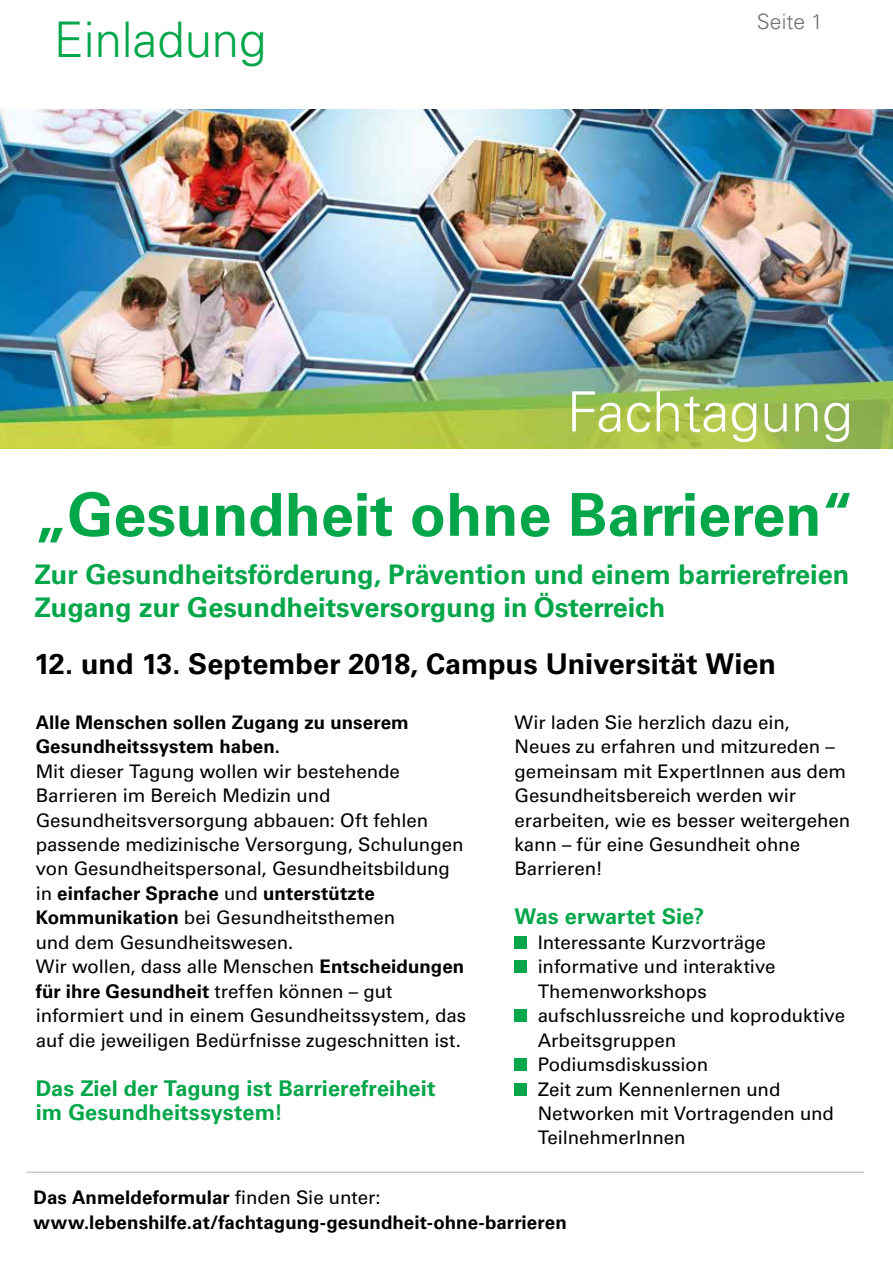
<style>
.page{position:relative;width:893px;height:1263px;background:#fff}
.page>*{position:absolute;margin:0;border:0;box-sizing:border-box;transform-origin:0 0}
.t1{font:700 59.25px "Univers LT Pro 65";color:#04a64a}
.t2{font:300 55.5px "Univers LT Pro 45";color:#fff}
.t3{font:300 49.05px "Univers LT Pro 45";color:#04a64a}
.t4{font:700 28.65px "Univers LT Pro 65";letter-spacing:.005em;color:#000}
.t5{font:700 27.15px/33px "Univers LT Pro 65";color:#04a64a}
.t6{font:700 21.75px/24.5px "Univers LT Pro 65";letter-spacing:.005em;color:#04a64a}
.t7{font:300 21.15px "Univers LT Pro 45";color:#706f6f}
.t8{font:18.75px/24.5px "Univers LT Pro 55 Roman";color:#000}
.t9{font:700 18.75px/24.5px "Univers LT Pro 65";letter-spacing:.005em;color:#000}
.s1{font-family:"Univers LT Pro 55 Roman";font-weight:400}
.s2{font-family:"Univers LT Pro 65";font-weight:700}
</style>
<div class="page">
<div style="left:514px;top:936px;width:13px;height:13px;background:#04a64a"></div>
<div style="left:514px;top:960px;width:13px;height:13px;background:#04a64a"></div>
<div style="left:514px;top:1009px;width:13px;height:13px;background:#04a64a"></div>
<div style="left:514px;top:1058px;width:13px;height:13px;background:#04a64a"></div>
<div style="left:514px;top:1083px;width:13px;height:12px;background:#04a64a"></div>
<img style="left:0;top:110px;width:893px;height:338px">
<hr style="left:27px;top:1171px;width:837px;height:2px;background:#c6c6c6">
<h3 class="t3" style="left:54px;top:9px;width:214px">Einladung</h3>
<p class="t7" style="left:757px;top:9px;width:67px">Seite 1</p>
<h2 class="t2" style="left:567px;top:378px;width:287px">Fachtagung</h2>
<h1 class="t1" style="left:34px;top:480px;width:822px">„Gesundheit ohne Barrieren“</h1>
<h3 class="t5" style="left:34px;top:558px;width:816px">Zur Gesundheitsförderung, Prävention und einem barrierefreien<br>Zugang zur Gesundheitsversorgung in Österreich</h3>
<h3 class="t4" style="left:34px;top:647px;width:744px">12. und 13. September 2018, Campus Universität Wien</h3>
<p class="t9" style="left:36px;top:710px;width:375px">Alle Menschen sollen Zugang zu unserem<br>Gesundheitssystem haben.</p>
<p class="t8" style="left:36px;top:759px;width:429px">Mit dieser Tagung wollen wir bestehende Barrieren im Bereich Medizin und Gesundheitsversorgung abbauen: Oft fehlen passende medizinische Versorgung, Schulungen von Gesundheitspersonal, Gesundheitsbildung</p>
<p class="t9" style="left:36px;top:881px;width:341px"><span class="s1">in</span> einfacher Sprache <span class="s1">und</span> unterstützte</p>
<p class="t8" style="left:36px;top:905px;width:430px"><span class="s2">Kommunikation</span> bei Gesundheitsthemen<br>und dem Gesundheitswesen.<br>Wir wollen, dass alle Menschen <span class="s2">Entscheidungen</span></p>
<p class="t9" style="left:36px;top:979px;width:358px">für ihre Gesundheit <span class="s1">treffen können – gut</span></p>
<p class="t8" style="left:36px;top:1003px;width:432px">informiert und in einem Gesundheitssystem, das auf die jeweiligen Bedürfnisse zugeschnitten ist.</p>
<p class="t6" style="left:36px;top:1076px;width:401px">Das Ziel der Tagung ist Barrierefreiheit im Gesundheitssystem!</p>
<p class="t8" style="left:514px;top:710px;width:337px">Wir laden Sie herzlich dazu ein,<br>Neues zu erfahren und mitzureden – gemeinsam mit ExpertInnen aus dem<br>Gesundheitsbereich werden wir erarbeiten, wie es besser weitergehen kann – für eine Gesundheit ohne<br>Barrieren!</p>
<p class="t6" style="left:514px;top:904px;width:191px">Was erwartet Sie?</p>
<p class="t8" style="left:538px;top:930px;width:309px">Interessante Kurzvorträge informative und interaktive<br>Themenworkshops aufschlussreiche und koproduktive<br>Arbeitsgruppen<br>Podiumsdiskussion<br>Zeit zum Kennenlernen und<br>Networken mit Vortragenden und<br>TeilnehmerInnen</p>
<p class="t9" style="left:34px;top:1185px;width:535px">Das Anmeldeformular <span class="s1">finden Sie unter: </span>www.lebenshilfe.at/fachtagung-gesundheit-ohne-barrieren</p>
</div>
